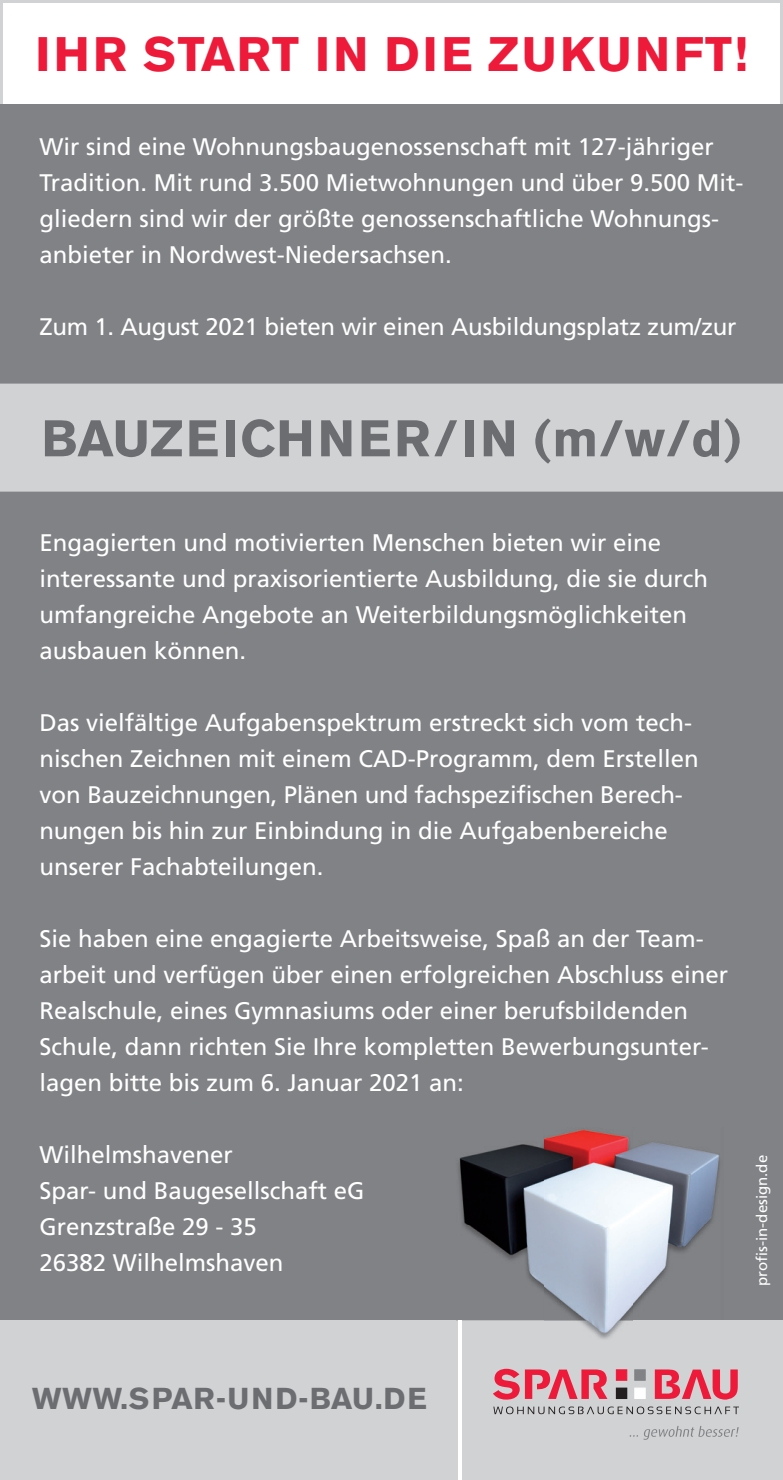
<style>
.page{position:relative;width:783px;height:1480px;background:#fff}
.page>*{position:absolute;margin:0;border:0;box-sizing:border-box;transform-origin:0 0}
.t1{font:700 51px "Akzidenz Grotesk BE";letter-spacing:.06em;color:#6c6d70}
.t2{font:700 48px "Akzidenz Grotesk BE";letter-spacing:.07em;color:#ed1a3a}
.t3{font:700 30px "Akzidenz Grotesk BE";letter-spacing:.03em;color:#6c6d70}
.t4{font:24px/36px "Frutiger";color:#fff}
.t5{font:15px "Frutiger";color:#fff}
</style>
<div class="page">
<div style="left:0;top:0;width:782px;height:108px;border:3px solid #d1d2d4"></div>
<div style="left:0;top:104px;width:782px;height:1376px;background:#808285"></div>
<div style="left:0;top:1320px;width:782px;height:160px;background:#d1d2d4"></div>
<hr style="left:458px;top:1320px;width:3px;height:160px;background:#fff">
<div style="left:616px;top:1388px;width:10px;height:10px;background:#231f20"></div>
<div style="left:616px;top:1387px;width:11px;height:12px;border:1px solid #231f20"></div>
<div style="left:616px;top:1369px;width:11px;height:11px;background:#ed1a3a;border:1px solid #ed1a3a"></div>
<div style="left:634px;top:1387px;width:11px;height:12px;background:#fff;border:1px solid #fff"></div>
<div style="left:634px;top:1369px;width:11px;height:11px;background:#808285;border:1px solid #808285"></div>
<svg style="left:654px;top:1369px;width:83px;height:30px"></svg>
<svg style="left:493px;top:1368px;width:114px;height:31px"></svg>
<svg style="left:493px;top:1406px;width:245px;height:8px"></svg>
<svg style="left:629px;top:1426px;width:109px;height:13px"></svg>
<img style="left:461px;top:1320px;width:172px;height:21px">
<img style="left:463px;top:1225px;width:81px;height:66px">
<img style="left:458px;top:1129px;width:262px;height:96px">
<img style="left:544px;top:1225px;width:165px;height:95px">
<div style="left:0;top:384px;width:782px;height:108px;background:#d1d2d4;border:3px solid #d1d2d4"></div>
<h2 class="t2" style="left:35px;top:27px;width:713px">IHR START IN DIE ZUKUNFT!</h2>
<p class="t4" style="left:39px;top:128px;width:705px">Wir sind eine Wohnungsbaugenossenschaft mit 127-jähriger Tradition. Mit rund 3.500 Mietwohnungen und über 9.500 Mit&shy;gliedern sind wir der größte genossenschaftliche Wohnungs&shy;anbieter in Nordwest-Niedersachsen.</p>
<p class="t4" style="left:39px;top:308px;width:698px">Zum 1. August 2021 bieten wir einen Ausbildungsplatz zum/zur</p>
<h1 class="t1" style="left:41px;top:409px;width:701px">BAUZEICHNER/IN (m/w/d)</h1>
<p class="t4" style="left:39px;top:524px;width:670px">Engagierten und motivierten Menschen bieten wir eine interessante und praxisorientierte Ausbildung, die sie durch umfangreiche Angebote an Weiterbildungsmöglichkeiten ausbauen können.</p>
<p class="t4" style="left:39px;top:704px;width:660px">Das vielfältige Aufgabenspektrum erstreckt sich vom tech&shy;nischen Zeichnen mit einem CAD-Programm, dem Erstellen von Bauzeichnungen, Plänen und fachspezifischen Berech&shy;nungen bis hin zur Einbindung in die Aufgabenbereiche unserer Fachabteilungen.</p>
<p class="t4" style="left:39px;top:920px;width:690px">Sie haben eine engagierte Arbeitsweise, Spaß an der Team&shy;arbeit und verfügen über einen erfolgreichen Abschluss einer Realschule, eines Gymnasiums oder einer berufsbildenden Schule, dann richten Sie Ihre kompletten Bewerbungsunter&shy;lagen bitte bis zum 6. Januar 2021 an:</p>
<p class="t4" style="left:39px;top:1136px;width:326px">Wilhelmshavener<br>Spar- und Baugesellschaft eG<br>Grenzstraße 29 - 35<br>26382 Wilhelmshaven</p>
<p class="t5" style="left:752px;top:1286px;width:132px;rotate:-90deg">profis-in-design.de</p>
<p class="t3" style="left:32px;top:1381px;width:396px">WWW.SPAR-UND-BAU.DE</p>
</div>
